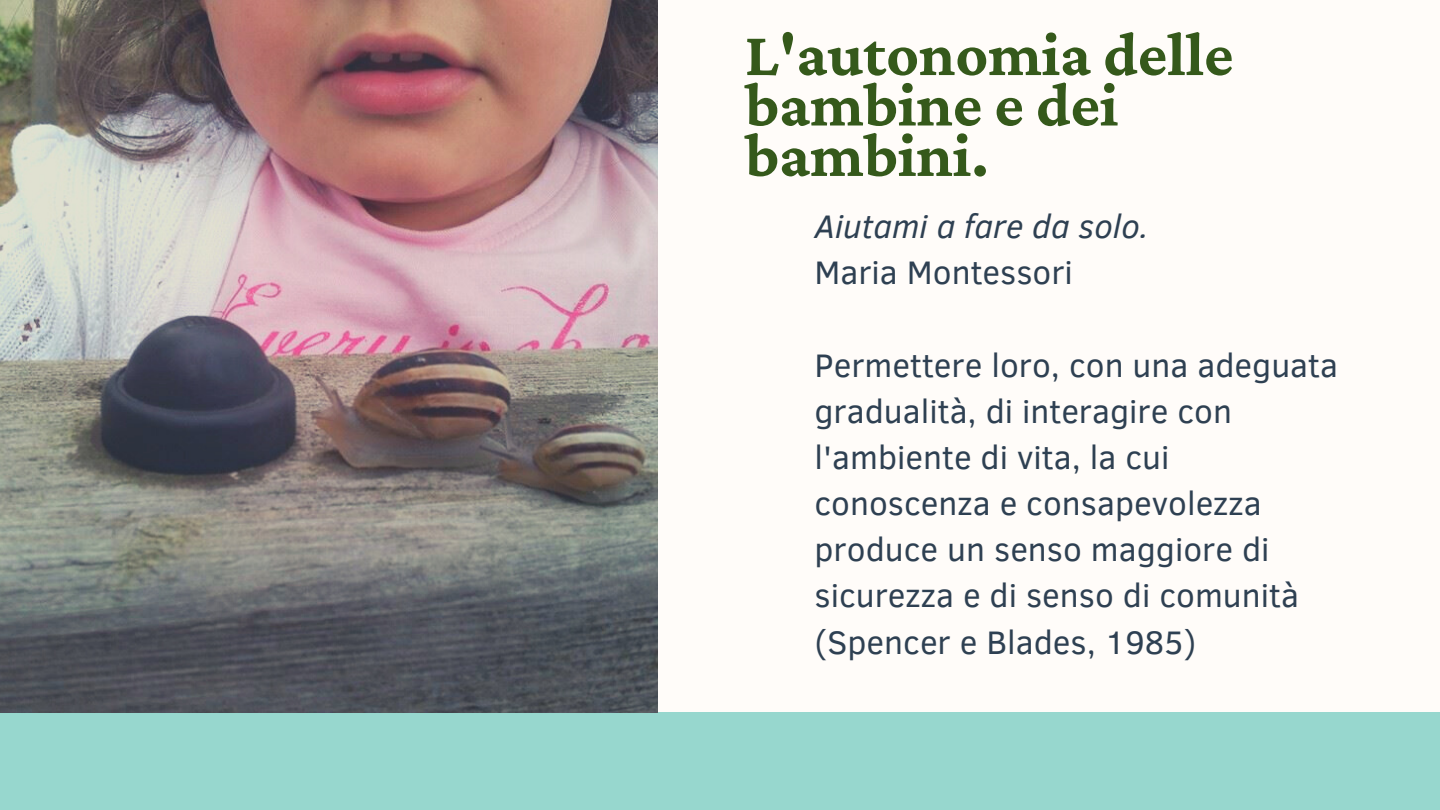
<style>
.page{position:relative;width:1440px;height:810px;background:#fffcf9}
.page>*{position:absolute;margin:0;border:0;box-sizing:border-box;transform-origin:0 0}
.t1{font:700 63.3px/50.4px "Crimson Pro";color:#35591b}
.t2{font:33.4px/46.1px "Clear Sans";color:#2e4052}
.t3{font:italic 33.4px "Clear Sans";color:#2e4052}
</style>
<div class="page">
<div style="left:0;top:712px;width:1440px;height:98px;background:#97d7ce"></div>
<img style="left:0;top:0;width:657px;height:713px">
<p class="t1" style="left:745px;top:28px;width:490px">L'autonomia delle bambine e dei bambini.</p>
<p class="t3" style="left:815px;top:202px;width:336px">Aiutami a fare da solo.</p>
<p class="t2" style="left:815px;top:248px;width:260px">Maria Montessori</p>
<p class="t2" style="left:815px;top:340px;width:525px">Permettere loro, con una adeguata gradualità, di interagire con l'ambiente di vita, la cui conoscenza e consapevolezza produce un senso maggiore di sicurezza e di senso di comunità (Spencer e Blades, 1985)</p>
</div>
